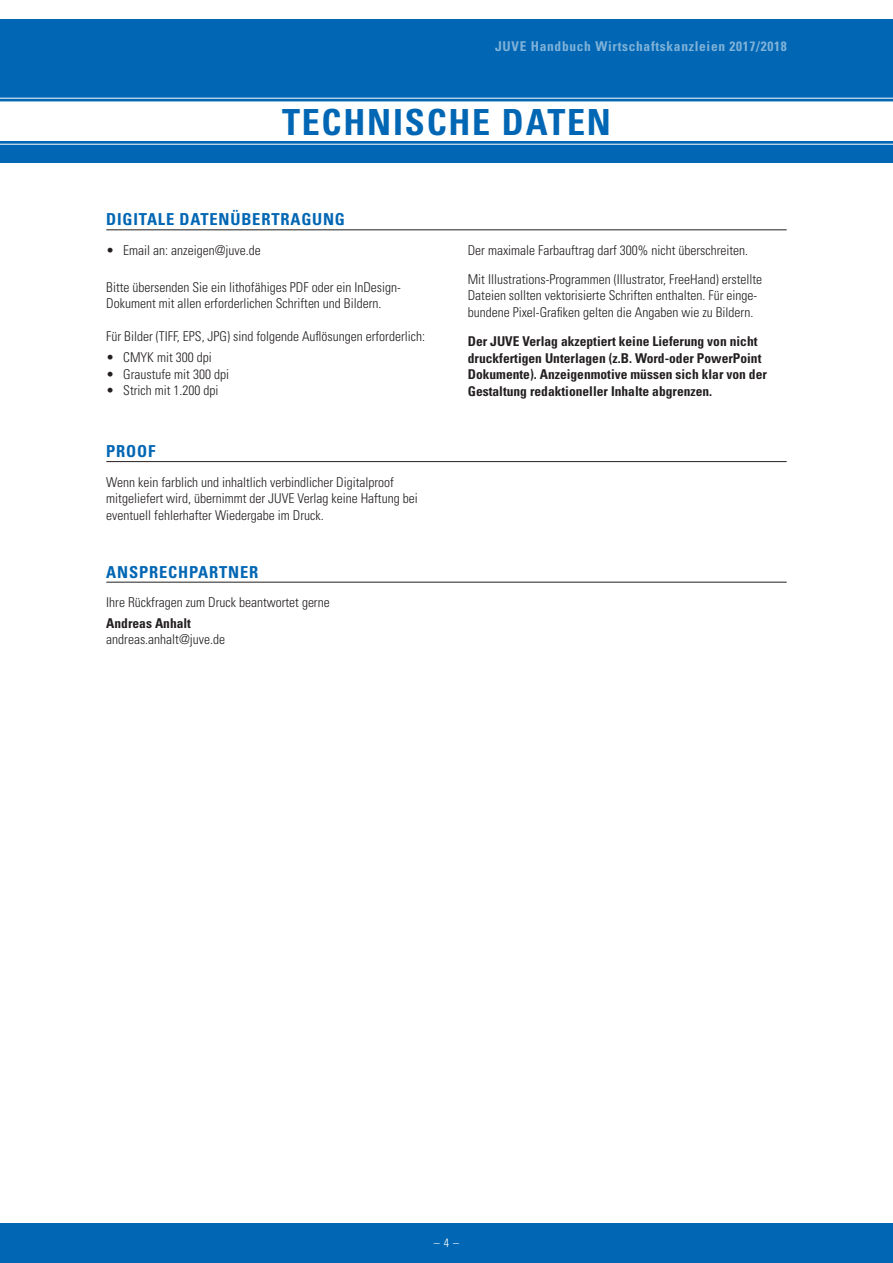
<style>
.page{position:relative;width:893px;height:1263px;background:#fff}
.page>*{position:absolute;margin:0;border:0;box-sizing:border-box;transform-origin:0 0}
.t1{font:700 condensed 36px "Univers";letter-spacing:.05em;color:#0166b3}
.t2{font:700 condensed 16.5px "Univers";letter-spacing:.05em;color:#0166b3}
.t3{font:300 condensed 13.5px/16.5px "Univers";color:#231f20}
.t4{font:700 condensed 13.5px/16.5px "Univers";color:#231f20}
.t5{font:700 condensed 13.5px "Univers";letter-spacing:.05em;color:#fff}
.t6{font:300 condensed 12px "Univers";color:#fff}
</style>
<div class="page">
<div style="left:0;top:1223px;width:893px;height:40px;background:#0166b3"></div>
<div style="left:0;top:19px;width:893px;height:144px;background:#0166b3"></div>
<hr style="left:106px;top:461px;width:681px;height:1px;background:#231f20">
<hr style="left:106px;top:582px;width:681px;height:1px;background:#231f20">
<hr style="left:106px;top:230px;width:681px;height:1px;background:#231f20">
<svg style="left:0;top:97px;width:893px;height:48px;background:#dceaf4"></svg>
<p class="t5" style="left:495px;top:38px;width:293px">JUVE Handbuch Wirtschaftskanzleien 2017/2018</p>
<h1 class="t1" style="left:282px;top:100px;width:330px">TECHNISCHE DATEN</h1>
<p class="t2" style="left:106px;top:209px;width:240px">DIGITALE DATENÜBERTRAGUNG</p>
<p class="t3" style="left:106px;top:241px;width:156px">• Email an: anzeigen@juve.de</p>
<p class="t3" style="left:106px;top:279px;width:296px">Bitte übersenden Sie ein lithofähiges PDF oder ein InDesign-<br>Dokument mit allen erforderlichen Schriften und Bildern.</p>
<p class="t3" style="left:106px;top:328px;width:320px">Für Bilder (TIFF, EPS, JPG) sind folgende Auflösungen erforderlich:</p>
<p class="t3" style="left:106px;top:349px;width:107px">• CMYK mit 300 dpi</p>
<p class="t3" style="left:106px;top:365px;width:124px">• Graustufe mit 300 dpi</p>
<p class="t3" style="left:106px;top:382px;width:114px">• Strich mit 1.200 dpi</p>
<p class="t2" style="left:106px;top:441px;width:51px">PROOF</p>
<p class="t3" style="left:106px;top:473px;width:313px">Wenn kein farblich und inhaltlich verbindlicher Digitalproof mitgeliefert wird, übernimmt der JUVE Verlag keine Haftung bei eventuell fehlerhafter Wiedergabe im Druck.</p>
<p class="t2" style="left:106px;top:562px;width:153px">ANSPRECHPARTNER</p>
<p class="t3" style="left:106px;top:594px;width:225px">Ihre Rückfragen zum Druck beantwortet gerne</p>
<p class="t4" style="left:106px;top:614px;width:86px">Andreas Anhalt</p>
<p class="t3" style="left:106px;top:631px;width:120px">andreas.anhalt@juve.de</p>
<p class="t3" style="left:468px;top:235px;width:296px;line-height:29.2px">Der maximale Farbauftrag darf 300% nicht überschreiten.<br>Mit Illustrations-Programmen (Illustrator, FreeHand) erstellte</p>
<p class="t3" style="left:468px;top:287px;width:290px">Dateien sollten vektorisierte Schriften enthalten. Für einge&shy;bundene Pixel-Grafiken gelten die Angaben wie zu Bildern.</p>
<p class="t4" style="left:468px;top:333px;width:301px">Der JUVE Verlag akzeptiert keine Lieferung von nicht druckfertigen Unterlagen (z.B. Word-oder PowerPoint Dokumente). Anzeigenmotive müssen sich klar von der Gestaltung redaktioneller Inhalte abgrenzen.</p>
<p class="t6" style="left:434px;top:1236px;width:27px">– 4 –</p>
</div>
